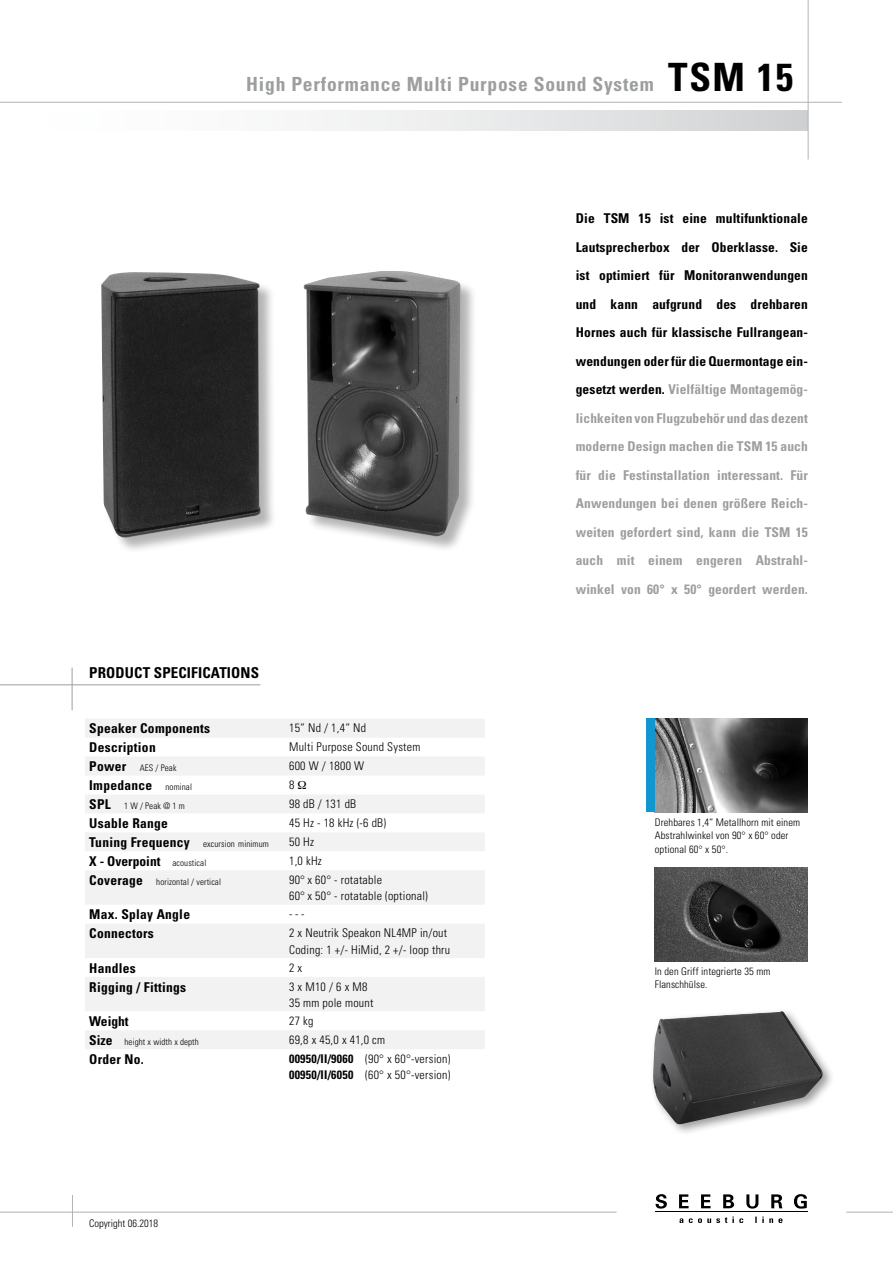
<style>
.page{position:relative;width:893px;height:1263px;background:#fff}
.page>*{position:absolute;margin:0;border:0;box-sizing:border-box;transform-origin:0 0}
.t1{font:700 condensed 39px "Univers";color:#000}
.t2{font:700 condensed 19.5px "Univers";letter-spacing:.04em;color:#9c9e9f}
.t3{font:700 condensed 15px "Univers";letter-spacing:.01em;color:#000}
.t4{font:700 condensed 13.5px/28.5px "Univers";letter-spacing:.01em;color:#9c9e9f;text-align:justify}
.t5{font:700 condensed 13.5px "Univers";letter-spacing:.02em;color:#000}
.t6{font:700 condensed 13.5px "Univers";color:#000}
.t7{font:300 condensed 12px/16.5px "Univers";letter-spacing:.02em;color:#000}
.t8{font:300 condensed 10.5px/13.5px "Univers";letter-spacing:.01em;color:#000}
.t9{font:300 condensed 9px "Univers";letter-spacing:.01em;color:#000}
.s1{font-weight:700;font-size:13.5px}
.s2{font-weight:300;font-size:9px}
.s3{font-weight:700}
.s4{color:#000}
</style>
<div class="page">
<img style="left:655px;top:867px;width:153px;height:94px">
<div style="left:649px;top:1007px;width:186px;height:130px;background:#000;opacity:.4"></div>
<img style="left:653px;top:1011px;width:170px;height:114px">
<img style="left:655px;top:719px;width:153px;height:93px">
<hr style="left:0;top:684px;width:260px;height:1px;background:#9c9e9f">
<hr style="left:72px;top:668px;width:1px;height:42px;background:#9c9e9f">
<div style="left:0;top:111px;width:808px;height:19px;background:linear-gradient(to right,#fff,#d4d5d6)"></div>
<hr style="left:0;top:102px;width:842px;height:1px;background:#b1b3b4">
<hr style="left:808px;top:0;width:1px;height:159px;background:#b1b3b4">
<hr style="left:0;top:1212px;width:617px;height:1px;background:#b1b3b4">
<hr style="left:846px;top:1212px;width:47px;height:1px;background:#b1b3b4">
<hr style="left:655px;top:1211px;width:152px;height:1px;background:#000">
<svg style="left:679px;top:1216px;width:103px;height:7px"></svg>
<svg style="left:655px;top:1194px;width:12px;height:14px"></svg>
<svg style="left:679px;top:1194px;width:10px;height:14px"></svg>
<svg style="left:701px;top:1194px;width:10px;height:14px"></svg>
<svg style="left:723px;top:1194px;width:11px;height:14px"></svg>
<svg style="left:746px;top:1194px;width:12px;height:14px"></svg>
<svg style="left:771px;top:1194px;width:11px;height:14px"></svg>
<svg style="left:794px;top:1194px;width:13px;height:14px"></svg>
<hr style="left:72px;top:1195px;width:1px;height:32px;background:#b1b3b4">
<div style="left:646px;top:719px;width:9px;height:93px;background:#1296d0"></div>
<svg style="left:85px;top:719px;width:400px;height:330px;fill:#f2f2f3"></svg>
<div style="left:101px;top:272px;width:176px;height:282px;background:#000;opacity:.3"></div>
<img style="left:101px;top:272px;width:160px;height:266px">
<div style="left:304px;top:271px;width:173px;height:282px;background:#000;opacity:.3"></div>
<img style="left:304px;top:271px;width:156px;height:265px">
<svg style="left:298px;top:781px;width:8px;height:8px"></svg>
<h2 class="t2" style="left:246px;top:72px;width:409px">High Performance Multi Purpose Sound System</h2>
<h1 class="t1" style="left:668px;top:53px;width:126px">TSM 15</h1>
<p class="t3" style="left:89px;top:663px;width:171px">PRODUCT SPECIFICATIONS</p>
<p class="t5" style="left:89px;top:720px;width:122px">Speaker Components</p>
<p class="t7" style="left:289px;top:720px;width:78px">15“ Nd / 1,4“ Nd</p>
<p class="t5" style="left:89px;top:739px;width:68px">Description</p>
<p class="t7" style="left:289px;top:738px;width:133px">Multi Purpose Sound System</p>
<p class="t9" style="left:89px;top:763px;width:89px"><span class="s1">Power</span> AES / Peak</p>
<p class="t7" style="left:289px;top:757px;width:77px">600 W / 1800 W</p>
<p class="t5" style="left:89px;top:777px;width:104px">Impedance <span class="s2">nominal</span></p>
<p class="t7" style="left:289px;top:776px;width:7px">8</p>
<p class="t9" style="left:89px;top:801px;width:97px"><span class="s1">SPL</span> 1 W / Peak @ 1 m</p>
<p class="t7" style="left:289px;top:795px;width:69px">98 dB / 131 dB</p>
<p class="t5" style="left:89px;top:815px;width:80px">Usable Range</p>
<p class="t7" style="left:289px;top:814px;width:98px">45 Hz - 18 kHz (-6 dB)</p>
<p class="t9" style="left:89px;top:838px;width:181px"><span class="s1">Tuning Frequency</span> excursion minimum</p>
<p class="t7" style="left:289px;top:833px;width:26px">50 Hz</p>
<p class="t6" style="left:89px;top:853px;width:119px">X - Overpoint <span class="s2">acoustical</span></p>
<p class="t7" style="left:289px;top:852px;width:34px">1,0 kHz</p>
<p class="t9" style="left:89px;top:876px;width:133px"><span class="s1">Coverage</span> horizontal / vertical</p>
<p class="t7" style="left:289px;top:871px;width:140px">90° x 60° - rotatable<br>60° x 50° - rotatable (optional)</p>
<p class="t5" style="left:89px;top:906px;width:102px">Max. Splay Angle</p>
<p class="t7" style="left:289px;top:906px;width:17px">- - -</p>
<p class="t5" style="left:89px;top:925px;width:66px">Connectors</p>
<p class="t7" style="left:289px;top:924px;width:162px">2 x Neutrik Speakon NL4MP in/out<br>Coding: 1 +/- HiMid, 2 +/- loop thru</p>
<p class="t5" style="left:89px;top:959px;width:48px">Handles</p>
<p class="t7" style="left:289px;top:959px;width:15px">2 x</p>
<p class="t5" style="left:89px;top:978px;width:98px">Rigging / Fittings</p>
<p class="t7" style="left:289px;top:978px;width:86px">3 x M10 / 6 x M8<br>35 mm pole mount</p>
<p class="t5" style="left:89px;top:1013px;width:41px">Weight</p>
<p class="t7" style="left:289px;top:1012px;width:26px">27 kg</p>
<p class="t9" style="left:89px;top:1036px;width:111px"><span class="s1">Size</span> height x width x depth</p>
<p class="t7" style="left:289px;top:1031px;width:98px">69,8 x 45,0 x 41,0 cm</p>
<p class="t5" style="left:89px;top:1051px;width:56px">Order No.</p>
<p class="t7" style="left:289px;top:1050px;width:163px"><span class="s3">00950/II/9060</span> (90° x 60°-version)<br><span class="s3">00950/II/6050</span> (60° x 50°-version)</p>
<p class="t8" style="left:89px;top:1216px;width:70px">Copyright 06.2018</p>
<p class="t4" style="left:576px;top:204px;width:234px"><span class="s4">Die TSM 15 ist eine multifunktionale Lautsprecherbox der Oberklasse. Sie ist optimiert für Monitoranwendungen und kann aufgrund des drehbaren Hornes auch für klassische Fullrangean&shy;wendungen oder für die Quermontage ein&shy;gesetzt werden.</span> Vielfältige Montagemög&shy;lichkeiten von Flugzubehör und das dezent moderne Design machen die TSM 15 auch für die Festinstallation interessant. Für Anwendungen bei denen größere Reich&shy;weiten gefordert sind, kann die TSM 15 auch mit einem engeren Abstrahl&shy;winkel von 60° x 50° geordert werden.</p>
<p class="t8" style="left:655px;top:815px;width:147px">Drehbares 1,4“ Metallhorn mit einem<br>Abstrahlwinkel von 90° x 60° oder optional 60° x 50°.</p>
<p class="t8" style="left:655px;top:964px;width:117px">In den Griff integrierte 35 mm<br>Flanschhülse.</p>
</div>
